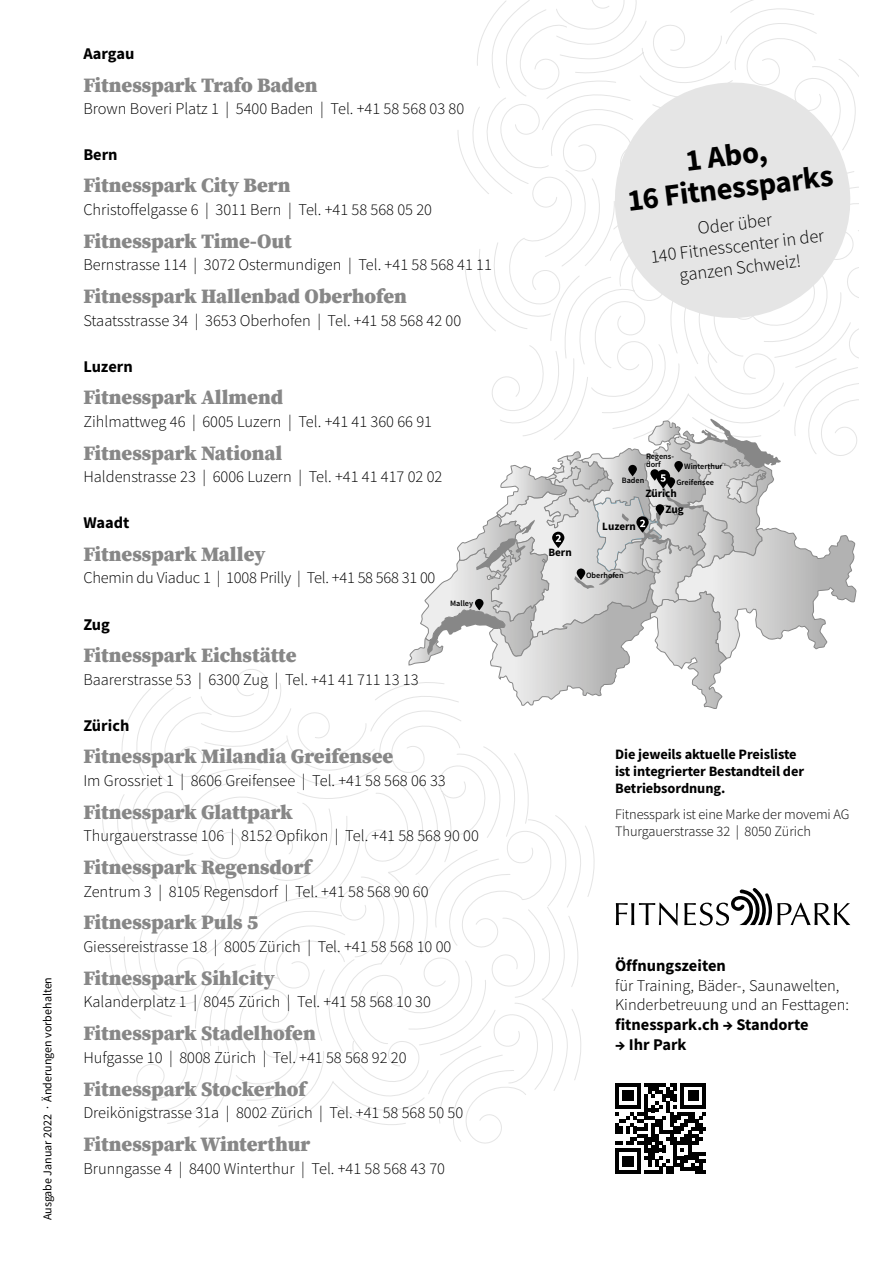
<style>
.page{position:relative;width:893px;height:1263px;background:#fff}
.page>*{position:absolute;margin:0;border:0;box-sizing:border-box;transform-origin:0 0}
.t1{font:700 30.75px/32.8px "Source Sans Pro";color:#000;text-align:center}
.t2{font:900 20.55px "Source Serif Pro";color:#878787}
.t3{font:300 18.45px/22.2px "Source Sans Pro";color:#000;text-align:center}
.t4{font:300 16.35px/19.6px "Source Sans Pro";color:#000}
.t5{font:700 16.35px "Source Sans Pro";color:#000}
.t6{font:700 14.4px/17.2px "Source Sans Pro";letter-spacing:-.005em;color:#000}
.t7{font:300 14.4px/17.2px "Source Sans Pro";letter-spacing:-.01em;color:#000}
.t8{font:12px "Source Sans Pro";color:#000}
.t9{font:700 11.25px/15.9px "Source Sans Pro";color:#000}
.t10{font:600 8.25px/8.6px "Source Sans Pro";color:#000}
</style>
<div class="page">
<svg style="left:457px;top:0;width:402px;height:445px"></svg>
<svg style="left:616px;top:903px;width:62px;height:22px"></svg>
<svg style="left:684px;top:888px;width:166px;height:37px"></svg>
<svg style="left:615px;top:1083px;width:91px;height:91px"></svg>
<svg style="left:611px;top:78px;width:243px;height:244px;fill:#e5e5e5"></svg>
<svg style="left:102px;top:669px;width:493px;height:475px"></svg>
<svg style="left:408px;top:418px;width:448px;height:291px"></svg>
<p class="t8" style="left:40px;top:1220px;width:245px;rotate:-90deg">Ausgabe Januar 2022 · Änderungen vorbehalten</p>
<p class="t5" style="left:83px;top:42px;width:53px">Aargau</p>
<p class="t2" style="left:83px;top:73px;width:236px">Fitnesspark Trafo Baden</p>
<p class="t4" style="left:83px;top:99px;width:382px">Brown Boveri Platz 1 | 5400 Baden | Tel. +41 58 568 03 80</p>
<p class="t5" style="left:83px;top:143px;width:36px">Bern</p>
<p class="t2" style="left:83px;top:174px;width:209px">Fitnesspark City Bern</p>
<p class="t4" style="left:83px;top:200px;width:350px">Christoffelgasse 6 | 3011 Bern | Tel. +41 58 568 05 20</p>
<p class="t2" style="left:83px;top:229px;width:210px">Fitnesspark Time-Out</p>
<p class="t4" style="left:83px;top:255px;width:410px">Bernstrasse 114 | 3072 Ostermundigen | Tel. +41 58 568 41 11</p>
<p class="t2" style="left:83px;top:284px;width:325px">Fitnesspark Hallenbad Oberhofen</p>
<p class="t4" style="left:83px;top:310px;width:379px">Staatsstrasse 34 | 3653 Oberhofen | Tel. +41 58 568 42 00</p>
<p class="t5" style="left:83px;top:355px;width:51px">Luzern</p>
<p class="t2" style="left:83px;top:386px;width:201px">Fitnesspark Allmend</p>
<p class="t4" style="left:83px;top:412px;width:350px">Zihlmattweg 46 | 6005 Luzern | Tel. +41 41 360 66 91</p>
<p class="t2" style="left:83px;top:441px;width:200px">Fitnesspark National</p>
<p class="t4" style="left:83px;top:467px;width:361px">Haldenstrasse 23 | 6006 Luzern | Tel. +41 41 417 02 02</p>
<p class="t5" style="left:83px;top:512px;width:48px">Waadt</p>
<p class="t2" style="left:83px;top:542px;width:184px">Fitnesspark Malley</p>
<p class="t4" style="left:83px;top:568px;width:354px">Chemin du Viaduc 1 | 1008 Prilly | Tel. +41 58 568 31 00</p>
<p class="t5" style="left:83px;top:613px;width:28px">Zug</p>
<p class="t2" style="left:83px;top:643px;width:215px">Fitnesspark Eichstätte</p>
<p class="t4" style="left:83px;top:669px;width:337px">Baarerstrasse 53 | 6300 Zug | Tel. +41 41 711 13 13</p>
<p class="t5" style="left:83px;top:714px;width:48px">Zürich</p>
<p class="t10" style="left:450px;top:599px;width:25px">Malley</p>
<p class="t2" style="left:83px;top:744px;width:311px">Fitnesspark Milandia Greifensee</p>
<p class="t4" style="left:83px;top:770px;width:364px">Im Grossriet 1 | 8606 Greifensee | Tel. +41 58 568 06 33</p>
<p class="t2" style="left:83px;top:800px;width:211px">Fitnesspark Glattpark</p>
<p class="t4" style="left:83px;top:826px;width:397px">Thurgauerstrasse 106 | 8152 Opfikon | Tel. +41 58 568 90 00</p>
<p class="t2" style="left:83px;top:855px;width:229px">Fitnesspark Regensdorf</p>
<p class="t4" style="left:83px;top:881px;width:347px">Zentrum 3 | 8105 Regensdorf | Tel. +41 58 568 90 60</p>
<p class="t2" style="left:83px;top:911px;width:177px">Fitnesspark Puls 5</p>
<p class="t4" style="left:83px;top:937px;width:370px">Giessereistrasse 18 | 8005 Zürich | Tel. +41 58 568 10 00</p>
<p class="t2" style="left:83px;top:966px;width:193px">Fitnesspark Sihlcity</p>
<p class="t4" style="left:83px;top:992px;width:349px">Kalanderplatz 1 | 8045 Zürich | Tel. +41 58 568 10 30</p>
<p class="t2" style="left:83px;top:1021px;width:234px">Fitnesspark Stadelhofen</p>
<p class="t4" style="left:83px;top:1047px;width:325px">Hufgasse 10 | 8008 Zürich | Tel. +41 58 568 92 20</p>
<p class="t2" style="left:83px;top:1077px;width:224px">Fitnesspark Stockerhof</p>
<p class="t4" style="left:83px;top:1103px;width:381px">Dreikönigstrasse 31a | 8002 Zürich | Tel. +41 58 568 50 50</p>
<p class="t2" style="left:83px;top:1132px;width:229px">Fitnesspark Winterthur</p>
<p class="t4" style="left:83px;top:1158px;width:363px">Brunngasse 4 | 8400 Winterthur | Tel. +41 58 568 43 70</p>
<h1 class="t1" style="left:621px;top:151px;width:209px;rotate:-7deg">1 Abo,<br>16 Fitnessparks</h1>
<p class="t3" style="left:647px;top:223px;width:176px;rotate:-7deg">Oder über<br>140 Fitnesscenter in der ganzen Schweiz!</p>
<p class="t9" style="left:548px;top:544px;width:25px">Bern</p>
<p class="t10" style="left:646px;top:452px;width:29px">Regens&shy;dorf</p>
<p class="t10" style="left:684px;top:462px;width:40px">Winterthur</p>
<p class="t10" style="left:622px;top:476px;width:24px">Baden</p>
<p class="t10" style="left:676px;top:478px;width:39px">Greifensee</p>
<p class="t9" style="left:665px;top:485px;width:20px;text-indent:-20px">Zürich<br>Zug</p>
<p class="t9" style="left:602px;top:518px;width:35px">Luzern</p>
<p class="t10" style="left:586px;top:571px;width:39px">Oberhofen</p>
<p class="t6" style="left:615px;top:745px;width:190px">Die jeweils aktuelle Preisliste ist integrierter Bestandteil der<br>Betriebsordnung.</p>
<p class="t7" style="left:615px;top:805px;width:236px">Fitnesspark ist eine Marke der movemi AG<br>Thurgauerstrasse 32 | 8050 Zürich</p>
<p class="t5" style="left:615px;top:954px;width:112px">Öffnungszeiten</p>
<p class="t4" style="left:615px;top:975px;width:235px">für Training, Bäder-, Saunawelten,<br>Kinderbetreuung und an Festtagen:</p>
<p class="t5" style="left:615px;top:1013px;width:195px">fitnesspark.ch → Standorte</p>
<p class="t5" style="left:615px;top:1033px;width:73px">→ Ihr Park</p>
</div>
